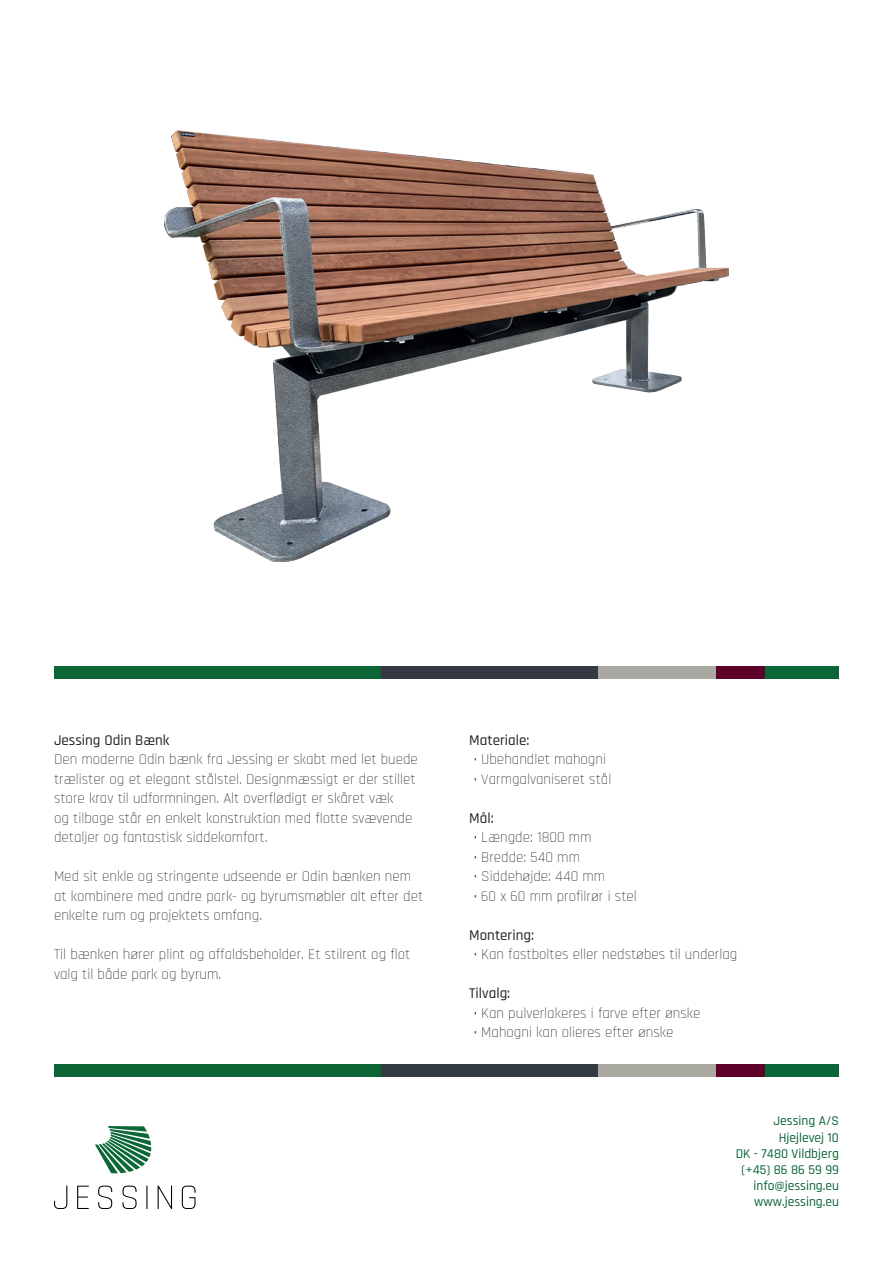
<style>
.page{position:relative;width:893px;height:1263px;background:#fff}
.page>*{position:absolute;margin:0;border:0;box-sizing:border-box;transform-origin:0 0}
.Brød{font:300 15px/19.5px "Rajdhani";color:#231f20}
.Brød-2{font:500 15px "Rajdhani";color:#231f20}
.t1{font:500 13.5px/16.2px "Rajdhani";color:#0b6535;text-align:right}
</style>
<div class="page">
<svg style="left:95px;top:1126px;width:56px;height:47px"></svg>
<svg style="left:54px;top:1185px;width:13px;height:24px"></svg>
<svg style="left:77px;top:1185px;width:12px;height:24px"></svg>
<svg style="left:98px;top:1185px;width:14px;height:24px"></svg>
<svg style="left:122px;top:1185px;width:15px;height:24px"></svg>
<svg style="left:146px;top:1185px;width:1px;height:24px"></svg>
<svg style="left:158px;top:1185px;width:14px;height:24px"></svg>
<svg style="left:182px;top:1185px;width:14px;height:24px"></svg>
<div style="left:54px;top:1064px;width:327px;height:12px;background:#0b6535"></div>
<div style="left:381px;top:1064px;width:217px;height:12px;background:#343a41"></div>
<div style="left:598px;top:1064px;width:118px;height:12px;background:#aaa9a1"></div>
<div style="left:716px;top:1064px;width:49px;height:12px;background:#5c0128"></div>
<div style="left:765px;top:1064px;width:74px;height:12px;background:#0a6636"></div>
<img style="left:164px;top:130px;width:565px;height:431px">
<div style="left:54px;top:667px;width:327px;height:12px;background:#0b6535"></div>
<div style="left:381px;top:667px;width:217px;height:12px;background:#343a41"></div>
<div style="left:598px;top:667px;width:118px;height:12px;background:#aaa9a1"></div>
<div style="left:716px;top:667px;width:49px;height:12px;background:#5c0128"></div>
<div style="left:765px;top:667px;width:74px;height:12px;background:#0a6636"></div>
<p class="Brød-2" style="left:54px;top:731px;width:117px">Jessing Odin Bænk</p>
<p class="Brød" style="left:54px;top:750px;width:365px">Den moderne Odin bænk fra Jessing er skabt med let buede trælister og et elegant stålstel. Designmæssigt er der stillet store krav til udformningen. Alt overflødigt er skåret væk<br>og tilbage står en enkelt konstruktion med flotte svævende detaljer og fantastisk siddekomfort.</p>
<p class="Brød" style="left:54px;top:867px;width:371px">Med sit enkle og stringente udseende er Odin bænken nem at kombinere med andre park- og byrumsmøbler alt efter det enkelte rum og projektets omfang.</p>
<p class="Brød" style="left:54px;top:945px;width:358px">Til bænken hører plint og affaldsbeholder. Et stilrent og flot valg til både park og byrum.</p>
<p class="Brød-2" style="left:469px;top:731px;width:62px">Materiale:</p>
<p class="Brød" style="left:473px;top:750px;width:134px">• Ubehandlet mahogni</p>
<p class="Brød" style="left:473px;top:769px;width:139px">• Varmgalvaniseret stål</p>
<p class="Brød-2" style="left:469px;top:809px;width:26px">Mål:</p>
<p class="Brød" style="left:473px;top:828px;width:120px">• Længde: 1800 mm</p>
<p class="Brød" style="left:473px;top:847px;width:108px">• Bredde: 540 mm</p>
<p class="Brød" style="left:473px;top:867px;width:133px">• Siddehøjde: 440 mm</p>
<p class="Brød" style="left:473px;top:886px;width:165px">• 60 x 60 mm profilrør i stel</p>
<p class="Brød-2" style="left:469px;top:926px;width:66px">Montering:</p>
<p class="Brød" style="left:473px;top:945px;width:265px">• Kan fastboltes eller nedstøbes til underlag</p>
<p class="Brød-2" style="left:469px;top:985px;width:42px">Tilvalg:</p>
<p class="Brød" style="left:473px;top:1003px;width:229px">• Kan pulverlakeres i farve efter ønske</p>
<p class="Brød" style="left:473px;top:1023px;width:202px">• Mahogni kan olieres efter ønske</p>
<p class="t1" style="left:736px;top:1113px;width:105px">Jessing A/S<br>Hjejlevej 10<br>DK - 7480 Vildbjerg (+45) 86 86 59 99 info@jessing.eu www.jessing.eu</p>
</div>
